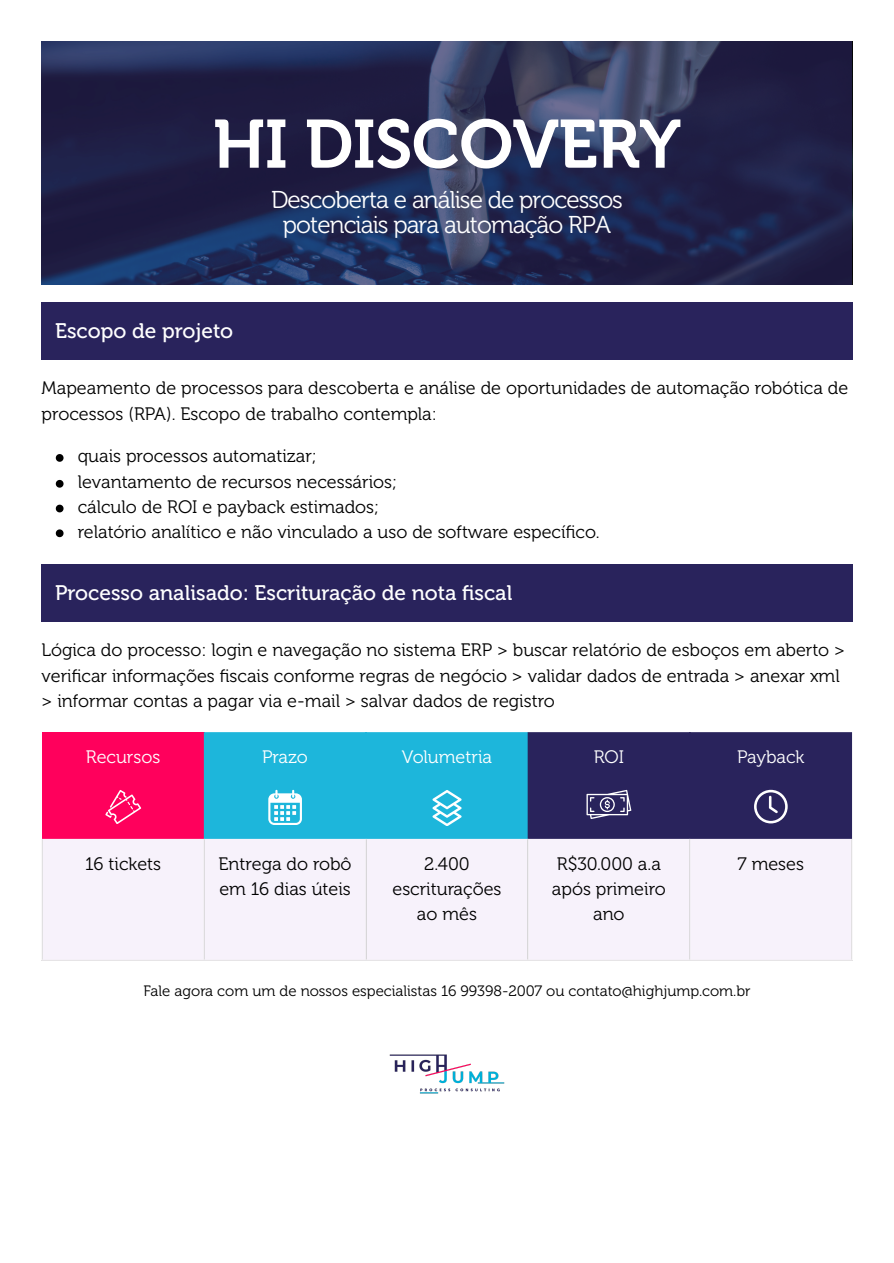
<style>
.page{position:relative;width:894px;height:1263px;background:#fff}
.page>*{position:absolute;margin:0;border:0;box-sizing:border-box;transform-origin:0 0}
.t1{font:67.95px "Museo 700";letter-spacing:-.01em;color:#fff}
.t2{font:24.3px/25.5px "Museo 300";letter-spacing:-.04em;color:#fff;text-align:center}
.t3{font:21px "Museo 500";color:#fff}
.t4{font:18px/25.3px "Museo 300";color:#000}
.t5{font:18px "Museo 300";color:#fff}
.t6{font:15px "Museo 300";color:#000}
</style>
<div class="page">
<svg style="left:42px;top:42px;width:809px;height:243px;background:#242950"></svg>
<div style="left:42px;top:303px;width:810px;height:57px;background:#29235c"></div>
<svg style="left:56px;top:454px;width:7px;height:8px"></svg>
<svg style="left:56px;top:480px;width:7px;height:8px"></svg>
<svg style="left:56px;top:505px;width:7px;height:7px"></svg>
<svg style="left:56px;top:529px;width:7px;height:8px"></svg>
<div style="left:42px;top:565px;width:810px;height:57px;background:#29235c"></div>
<div style="left:42px;top:732px;width:162px;height:107px;background:#ff005c"></div>
<div style="left:43px;top:839px;width:807px;height:121px;background:#f7f2fb"></div>
<svg style="left:105px;top:790px;width:36px;height:34px"></svg>
<svg style="left:204px;top:732px;width:647px;height:107px;background:#286f9d"></svg>
<hr style="left:42px;top:839px;width:1px;height:121px;background:#edeced">
<hr style="left:203px;top:839px;width:2px;height:121px;background:#edeced">
<hr style="left:365px;top:839px;width:1px;height:121px;background:#edeced">
<hr style="left:527px;top:839px;width:1px;height:121px;background:#edeced">
<hr style="left:689px;top:839px;width:1px;height:121px;background:#edeced">
<hr style="left:850px;top:839px;width:2px;height:121px;background:#edeced">
<hr style="left:42px;top:960px;width:810px;height:1px;background:#edeced">
<img style="left:389px;top:1054px;width:116px;height:40px">
<p class="t1" style="left:213px;top:104px;width:469px">HI DISCOVERY</p>
<p class="t2" style="left:271px;top:187px;width:353px">Descoberta e análise de processos potenciais para automação RPA</p>
<p class="t3" style="left:55px;top:318px;width:179px">Escopo de projeto</p>
<h1 class="t4" style="left:42px;top:375px;width:808px;line-height:25.8px">Mapeamento de processos para descoberta e análise de oportunidades de automação robótica de processos (RPA). Escopo de trabalho contempla:</h1>
<p class="t4" style="left:78px;top:444px;width:241px">quais processos automatizar;</p>
<p class="t4" style="left:78px;top:469px;width:321px">levantamento de recursos necessários;</p>
<p class="t4" style="left:78px;top:494px;width:303px">cálculo de ROI e payback estimados;</p>
<p class="t4" style="left:78px;top:519px;width:523px">relatório analítico e não vinculado a uso de software específico.</p>
<p class="t3" style="left:55px;top:580px;width:458px">Processo analisado: Escrituração de nota fiscal</p>
<h1 class="t4" style="left:42px;top:637px;width:804px">Lógica do processo: login e navegação no sistema ERP &gt; buscar relatório de esboços em aberto &gt; verificar informações fiscais conforme regras de negócio &gt; validar dados de entrada &gt; anexar xml &gt; informar contas a pagar via e-mail &gt; salvar dados de registro</h1>
<p class="t5" style="left:86px;top:746px;width:76px">Recursos</p>
<p class="t5" style="left:262px;top:746px;width:47px">Prazo</p>
<p class="t5" style="left:402px;top:746px;width:92px">Volumetria</p>
<p class="t5" style="left:593px;top:746px;width:32px">ROI</p>
<p class="t5" style="left:736px;top:746px;width:69px">Payback</p>
<p class="t4" style="left:85px;top:851px;width:77px">16 tickets</p>
<p class="t4" style="left:218px;top:850px;width:134px;line-height:25.8px">Entrega do robô em 16 dias úteis</p>
<p class="t4" style="left:392px;top:851px;width:110px;text-align:center">2.400 escriturações ao mês</p>
<p class="t4" style="left:551px;top:851px;width:115px;text-align:center">R$30.000 a.a após primeiro ano</p>
<p class="t4" style="left:737px;top:851px;width:68px">7 meses</p>
<p class="t6" style="left:143px;top:982px;width:608px">Fale agora com um de nossos especialistas 16 99398-2007 ou contato@highjump.com.br</p>
</div>
